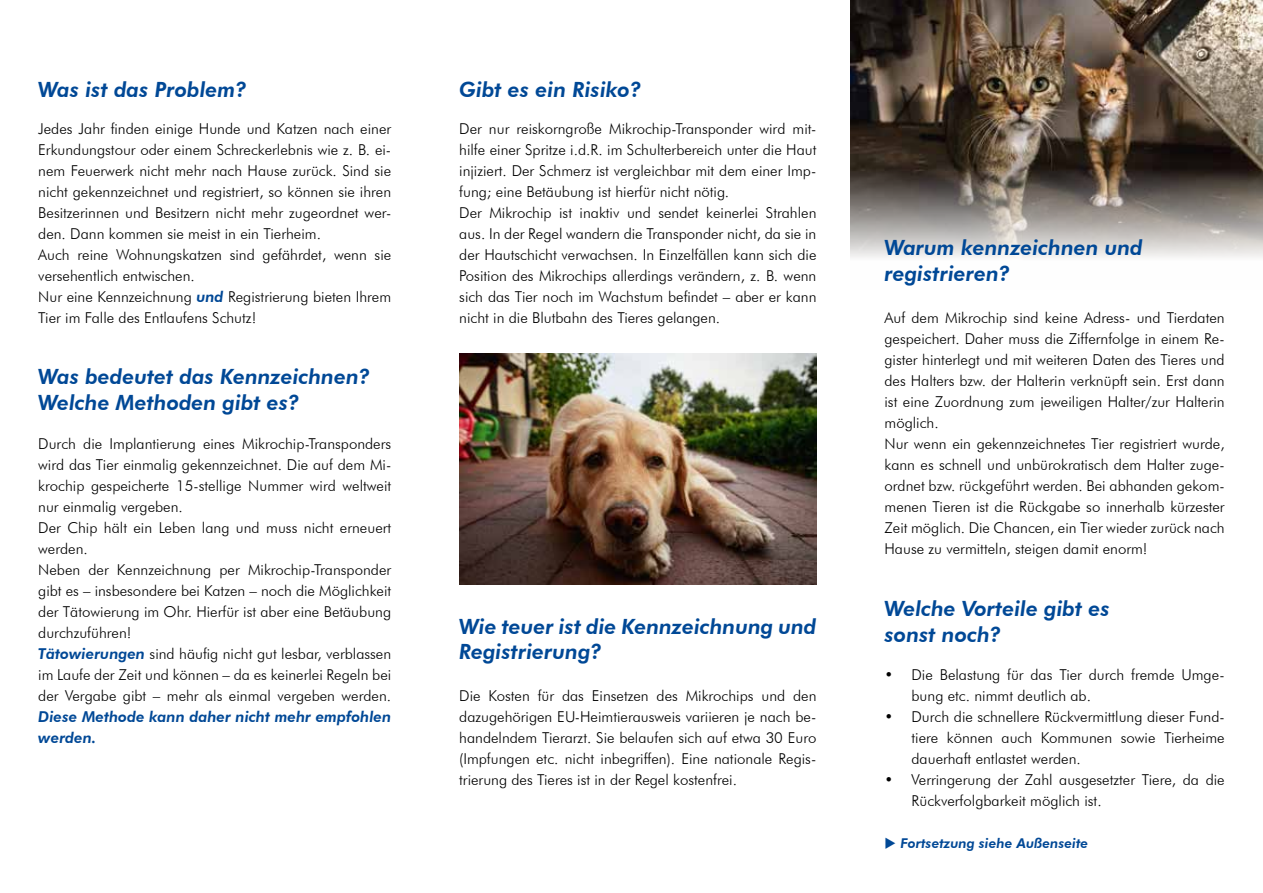
<style>
.page{position:relative;width:1263px;height:893px;background:#fff}
.page>*{position:absolute;margin:0;border:0;box-sizing:border-box;transform-origin:0 0}
.t1{font:italic 800 21px/25.2px "Futura BT";color:#004896}
.t2{font:300 15px/21px "Futura BT";color:#000}
.t3{font:italic 800 15px/21px "Futura BT";color:#004896}
.t4{font:italic 800 13.5px "Futura BT";color:#004896}
.s1{font-weight:800;font-style:italic;color:#004896}
</style>
<div class="page">
<img style="left:459px;top:354px;width:357px;height:231px">
<img style="left:850px;top:0;width:413px;height:258px">
<h1 class="t1" style="left:38px;top:77px;width:210px">Was ist das Problem?</h1>
<p class="t2" style="left:38px;top:118px;width:354px">Jedes Jahr finden einige Hunde und Katzen nach einer Erkundungstour oder einem Schreckerlebnis wie z. B. ei&shy;nem Feuerwerk nicht mehr nach Hause zurück. Sind sie nicht gekennzeichnet und registriert, so können sie ihren Besitzerinnen und Besitzern nicht mehr zugeordnet wer&shy;den. Dann kommen sie meist in ein Tierheim.<br>Auch reine Wohnungskatzen sind gefährdet, wenn sie versehentlich entwischen.<br>Nur eine Kennzeichnung <span class="s1">und</span> Registrierung bieten Ihrem Tier im Falle des Entlaufens Schutz!</p>
<h1 class="t1" style="left:38px;top:364px;width:333px">Was bedeutet das Kennzeichnen?<br>Welche Methoden gibt es?</h1>
<p class="t2" style="left:38px;top:433px;width:354px">Durch die Implantierung eines Mikrochip-Transponders wird das Tier einmalig gekennzeichnet. Die auf dem Mi&shy;krochip gespeicherte 15-stellige Nummer wird weltweit nur einmalig vergeben.<br>Der Chip hält ein Leben lang und muss nicht erneuert werden.<br>Neben der Kennzeichnung per Mikrochip-Transponder gibt es – insbesondere bei Katzen – noch die Möglichkeit der Tätowierung im Ohr. Hierfür ist aber eine Betäubung durchzuführen!<br><span class="s1">Tätowierungen</span> sind häufig nicht gut lesbar, verblassen im Laufe der Zeit und können – da es keinerlei Regeln bei der Vergabe gibt – mehr als einmal vergeben werden.</p>
<p class="t3" style="left:38px;top:706px;width:354px">Diese Methode kann daher nicht mehr empfohlen werden.</p>
<h1 class="t1" style="left:459px;top:77px;width:183px">Gibt es ein Risiko?</h1>
<p class="t2" style="left:459px;top:118px;width:359px">Der nur reiskorngroße Mikrochip-Transponder wird mit&shy;hilfe einer Spritze i.d.R. im Schulterbereich unter die Haut injiziert. Der Schmerz ist vergleichbar mit dem einer Imp&shy;fung; eine Betäubung ist hierfür nicht nötig.<br>Der Mikrochip ist inaktiv und sendet keinerlei Strahlen aus. In der Regel wandern die Transponder nicht, da sie in der Hautschicht verwachsen. In Einzelfällen kann sich die Position des Mikrochips allerdings verändern, z. B. wenn sich das Tier noch im Wachstum befindet – aber er kann nicht in die Blutbahn des Tieres gelangen.</p>
<h1 class="t1" style="left:459px;top:614px;width:359px">Wie teuer ist die Kennzeichnung und<br>Registrierung?</h1>
<p class="t2" style="left:459px;top:685px;width:359px;text-align:justify">Die Kosten für das Einsetzen des Mikrochips und den dazugehörigen EU-Heimtierausweis variieren je nach be&shy;handelndem Tierarzt. Sie belaufen sich auf etwa 30 Euro (Impfungen etc. nicht inbegriffen). Eine nationale Regis&shy;trierung des Tieres ist in der Regel kostenfrei.</p>
<h1 class="t1" style="left:884px;top:235px;width:260px">Warum kennzeichnen und registrieren?</h1>
<p class="t2" style="left:884px;top:307px;width:342px">Auf dem Mikrochip sind keine Adress- und Tierdaten gespeichert. Daher muss die Ziffernfolge in einem Re&shy;gister hinterlegt und mit weiteren Daten des Tieres und des Halters bzw. der Halterin verknüpft sein. Erst dann ist eine Zuordnung zum jeweiligen Halter/zur Halterin möglich.<br>Nur wenn ein gekennzeichnetes Tier registriert wurde, kann es schnell und unbürokratisch dem Halter zuge&shy;ordnet bzw. rückgeführt werden. Bei abhanden gekom&shy;menen Tieren ist die Rückgabe so innerhalb kürzester Zeit möglich. Die Chancen, ein Tier wieder zurück nach Hause zu vermitteln, steigen damit enorm!</p>
<h1 class="t1" style="left:884px;top:596px;width:227px">Welche Vorteile gibt es sonst noch?</h1>
<p class="t2" style="left:911px;top:664px;width:315px;text-indent:-27px">• Die Belastung für das Tier durch fremde Umge&shy;bung etc. nimmt deutlich ab.</p>
<p class="t2" style="left:911px;top:706px;width:315px;text-align:justify;text-indent:-27px">• Durch die schnellere Rückvermittlung dieser Fund&shy;tiere können auch Kommunen sowie Tierheime dauerhaft entlastet werden.</p>
<p class="t2" style="left:911px;top:769px;width:315px;text-indent:-27px">• Verringerung der Zahl ausgesetzter Tiere, da die<br>Rückverfolgbarkeit möglich ist.</p>
<p class="t4" style="left:884px;top:835px;width:205px">◆ Fortsetzung siehe Außenseite</p>
</div>
